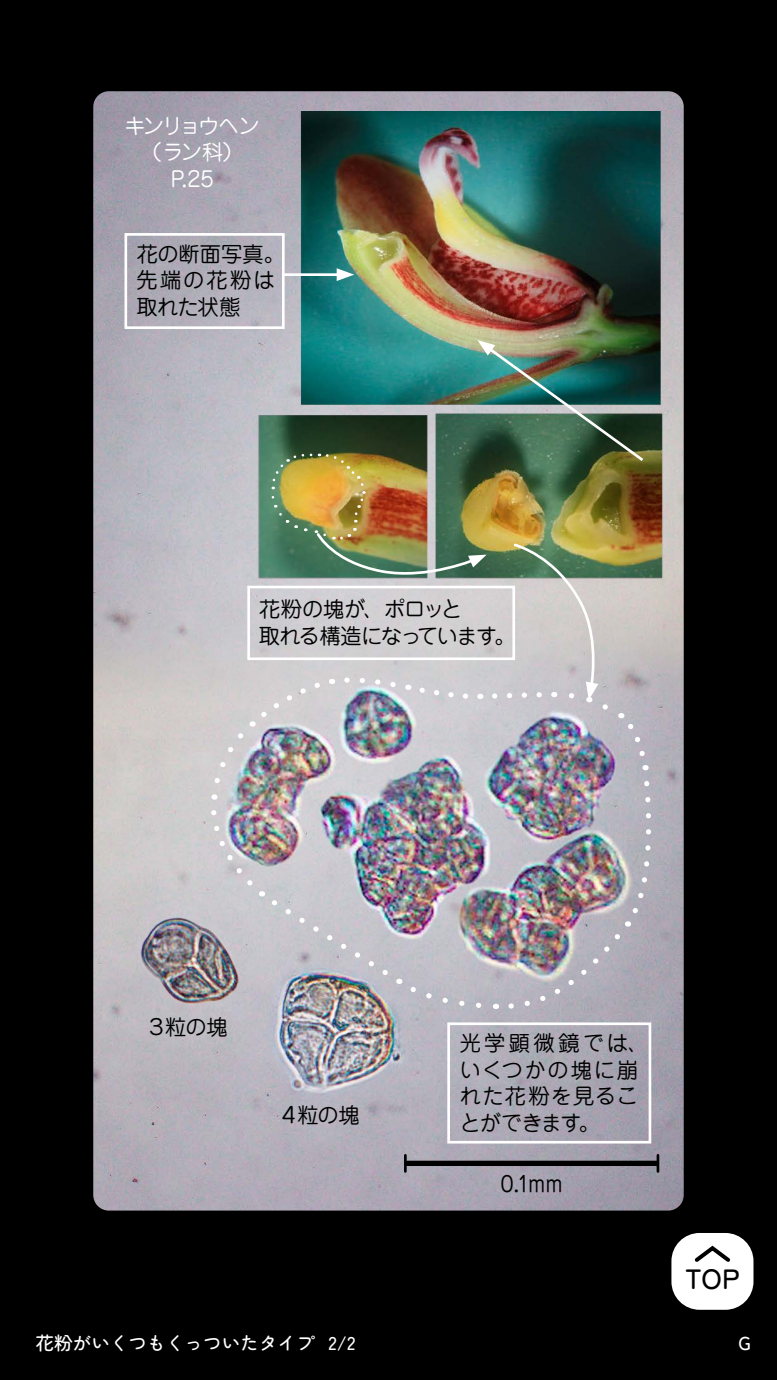
<style>
.page{position:relative;width:777px;height:1380px;background:#fff}
.page>*{position:absolute;margin:0;border:0;box-sizing:border-box;transform-origin:0 0}
.t1{font:500 27.88px "Zen Maru Gothic";color:#000}
.t2{font:21.25px/26.6px "P Jun 201 Pro N";letter-spacing:-.005em;color:#000}
.t3{font:21.25px/26.6px "P Jun 201 Pro N";letter-spacing:.06em;color:#000}
.t4{font:21.25px/26.6px "P Jun 201 Pro N";letter-spacing:-.06em;color:#000}
.t5{font:21.25px/26.6px "P Jun 201 Pro N";letter-spacing:-.105em;color:#fff;text-align:center}
.t6{font:500 18.62px "Zen Maru Gothic";color:#fff}
</style>
<div class="page">
<div style="left:0;top:0;width:776px;height:1380px;background:#000"></div>
<img style="left:93px;top:91px;width:590px;height:1120px">
<img style="left:95px;top:112px;width:579px;height:991px">
<svg style="left:404px;top:1155px;width:2px;height:16px"></svg>
<hr style="left:656px;top:1155px;width:3px;height:16px;background:#000">
<div style="left:124px;top:233px;width:160px;height:96px;border:3px solid #fff"></div>
<div style="left:447px;top:1022px;width:204px;height:122px;border:3px solid #fff"></div>
<hr style="left:284px;top:273px;width:60px;height:3px;background:#fff">
<svg style="left:336px;top:268px;width:18px;height:13px"></svg>
<img style="left:208px;top:340px;width:444px;height:672px">
<div style="left:671px;top:1233px;width:82px;height:77px;background:#fff;border-radius:28px"></div>
<svg style="left:694px;top:1245px;width:36px;height:17px"></svg>
<p class="t5" style="left:124px;top:111px;width:137px">キンリョウヘン（ラン科）<br>P.25</p>
<p class="t2" style="left:136px;top:239px;width:150px">花の断面写真。先端の花粉は取れた状態</p>
<p class="t4" style="left:259px;top:595px;width:258px">花粉の塊が、ポロッと<br>取れる構造になっています。</p>
<p class="t2" style="left:146px;top:1012px;width:83px">３粒の塊</p>
<p class="t2" style="left:278px;top:1100px;width:83px">４粒の塊</p>
<p class="t3" style="left:459px;top:1028px;width:190px">光学顕微鏡では、いくつかの塊に崩れた花粉を見ることができます。</p>
<p class="t2" style="left:500px;top:1169px;width:64px">0.1mm</p>
<h1 class="t1" style="left:685px;top:1261px;width:56px">TOP</h1>
<p class="t6" style="left:35px;top:1332px;width:281px">花粉がいくつもくっついたタイプ</p>
<p class="t6" style="left:738px;top:1332px;width:14px">G</p>
<p class="t6" style="left:328px;top:1332px;width:28px">2/2</p>
</div>
